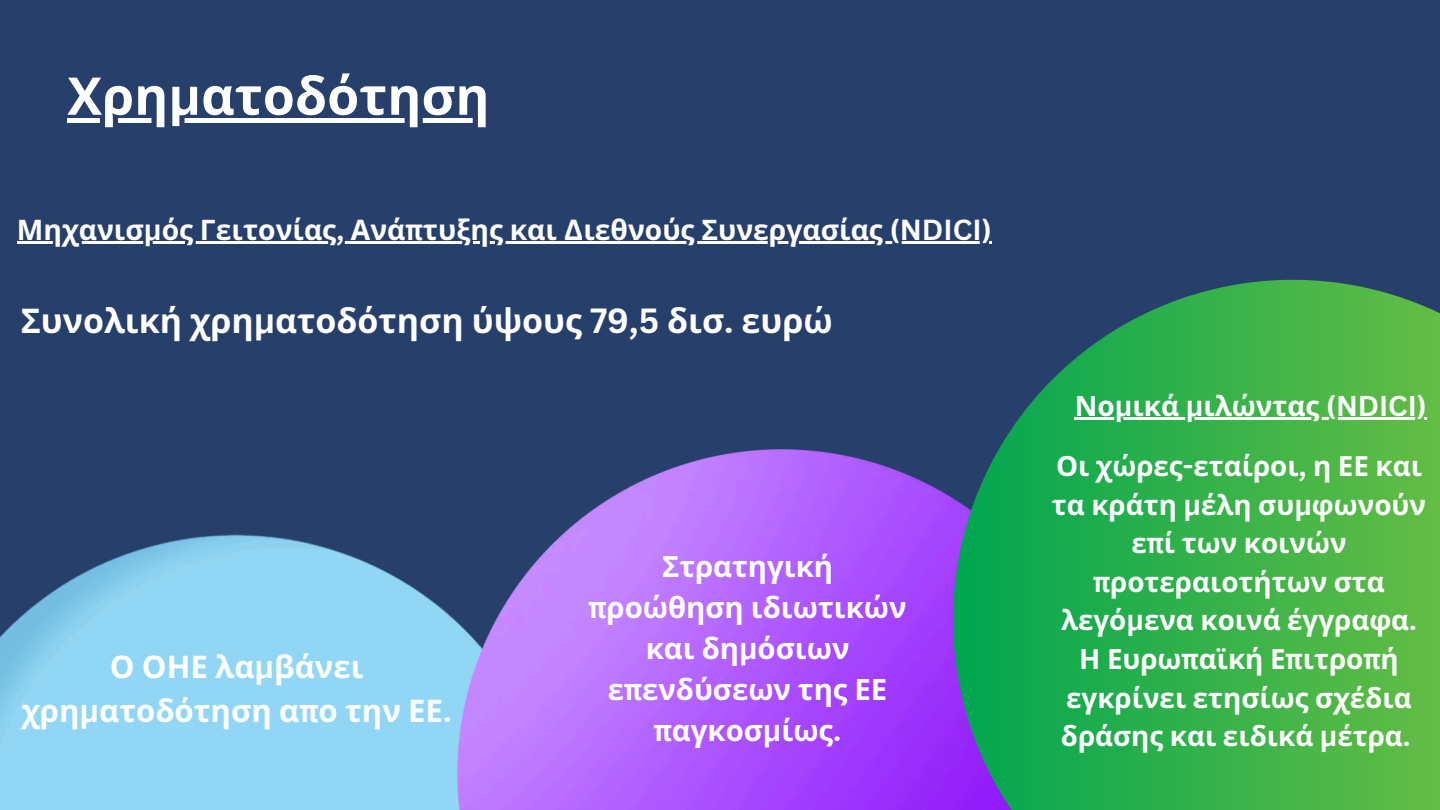
<style>
.page{position:relative;width:1440px;height:810px;background:#263f6b}
.page>*{position:absolute;margin:0;border:0;box-sizing:border-box;transform-origin:0 0}
.t1{font:700 52px "Noto Sans";color:#fff}
.t2{font:700 34px "Noto Sans";color:#fff}
.t3{font:700 31.1px/43.5px "Noto Sans";color:#fff;text-align:center}
.t4{font:700 29.3px/41px "Noto Sans";color:#fff;text-align:center}
.t5{font:700 28.3px "Noto Sans";color:#fff}
.t6{font:700 27.9px "Noto Sans";color:#fff}
.t7{font:700 27.8px/38.6px "Noto Sans";color:#fff;text-align:center}
.s1{font-family:"Canva Sans"}
</style>
<div class="page">
<img style="left:0;top:534px;width:458px;height:276px">
<hr style="left:17px;top:241px;width:975px;height:2px;background:#fff">
<img style="left:458px;top:449px;width:495px;height:361px">
<svg style="left:953px;top:280px;width:487px;height:530px;background:#36a450"></svg>
<svg style="left:67px;top:118px;width:406px;height:4px;fill:#fff"></svg>
<hr style="left:1075px;top:418px;width:352px;height:2px;background:#fff">
<p class="t1" style="left:67px;top:59px;width:424px">Χρη<span class="s1">μ</span>ατοδότηση</p>
<p class="t5" style="left:17px;top:209px;width:976px">Μηχανισ<span class="s1">μ</span>ός Γειτονίας<span class="s1">,</span> Ανά<span class="s1">π</span>τυξης και <span class="s1">Δ</span>ιεθνούς Συνεργασίας <span class="s1">(NDICI)</span></p>
<p class="t2" style="left:21px;top:297px;width:814px">Συνολική χρη<span class="s1">μ</span>ατοδότηση ύψους <span class="s1">79,5</span> δισ<span class="s1">.</span> ευρώ</p>
<h2 class="t3" style="left:21px;top:644px;width:432px">Ο ΟΗΕ λα<span class="s1">μ</span>βάνει χρη<span class="s1">μ</span>ατοδότηση α<span class="s1">π</span>ο την ΕΕ<span class="s1">.</span></h2>
<p class="t4" style="left:589px;top:545px;width:320px">Στρατηγική <span class="s1">π</span>ροώθηση ιδιωτικών και δη<span class="s1">μ</span>όσιων ε<span class="s1">π</span>ενδύσεων της ΕΕ <span class="s1">π</span>αγκοσ<span class="s1">μ</span>ίως<span class="s1">.</span></p>
<p class="t6" style="left:1075px;top:386px;width:354px">Νο<span class="s1">μ</span>ικά <span class="s1">μ</span>ιλώντας <span class="s1">(NDICI)</span></p>
<p class="t7" style="left:1052px;top:446px;width:376px">Οι χώρες<span class="s1">-</span>εταίροι<span class="s1">,</span> η ΕΕ και τα κράτη <span class="s1">μ</span>έλη συ<span class="s1">μ</span>φωνούν ε<span class="s1">π</span>ί των κοινών <span class="s1">π</span>ροτεραιοτήτων στα λεγό<span class="s1">μ</span>ενα κοινά έγγραφα<span class="s1">.</span></p>
<p class="t7" style="left:1061px;top:639px;width:352px">Η Ευρω<span class="s1">π</span>αϊκή Ε<span class="s1">π</span>ιτρο<span class="s1">π</span>ή εγκρίνει ετησίως σχέδια δράσης και ειδικά <span class="s1">μ</span>έτρα<span class="s1">.</span></p>
</div>
